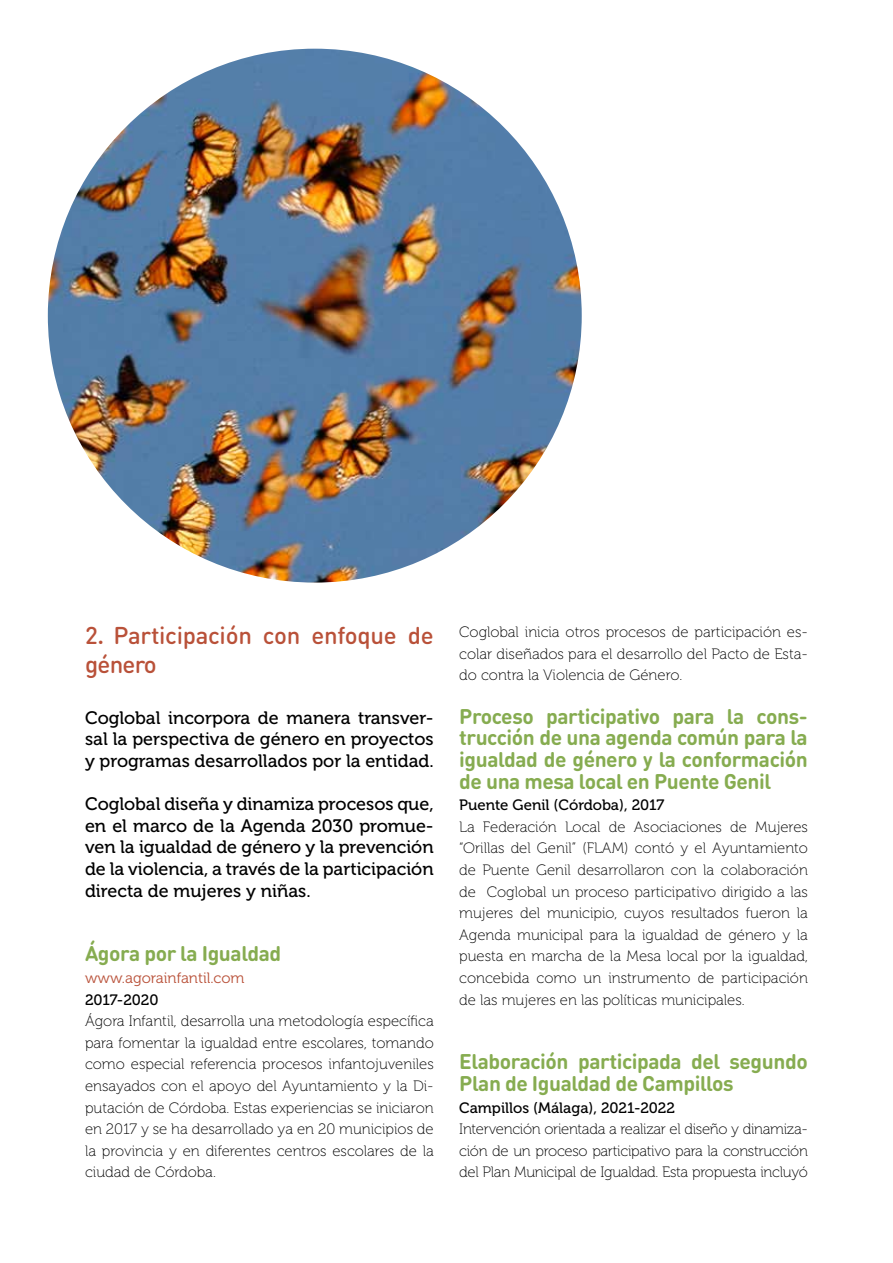
<style>
.page{position:relative;width:893px;height:1263px;background:#fff}
.page>*{position:absolute;margin:0;border:0;box-sizing:border-box;transform-origin:0 0}
.t1{font:500 24px/28.8px "DIN Round Pro";letter-spacing:-.01em;color:#b95139}
.t2{font:700 21px/21.6px "DIN Round Pro";letter-spacing:-.02em;color:#86ac50;text-align:justify}
.t3{font:18px/21.6px "Museo 500";color:#000;text-align:justify}
.t4{font:15px/21.6px "Museo 100";color:#000;text-align:justify}
.t5{font:15px "Museo 500";color:#000}
.t6{font:15px "Museo 300";color:#b95139}
</style>
<div class="page">
<img style="left:48px;top:49px;width:534px;height:534px;border-radius:267px">
<h1 class="t1" style="left:85px;top:620px;width:350px">2. Participación con enfoque de género</h1>
<p class="t3" style="left:85px;top:707px;width:350px">Coglobal incorpora de manera transver&shy;sal la perspectiva de género en proyectos y programas desarrollados por la entidad.</p>
<p class="t3" style="left:85px;top:793px;width:350px">Coglobal diseña y dinamiza procesos que, en el marco de la Agenda 2030 promue&shy;ven la igualdad de género y la prevención de la violencia, a través de la participación directa de mujeres y niñas.</p>
<h2 class="t2" style="left:85px;top:942px;width:198px">Ágora por la Igualdad</h2>
<p class="t6" style="left:85px;top:970px;width:161px">www.agorainfantil.com</p>
<p class="t5" style="left:85px;top:991px;width:75px">2017-2020</p>
<p class="t4" style="left:85px;top:1010px;width:350px">Ágora Infantil, desarrolla una metodología específica para fomentar la igualdad entre escolares, tomando como especial referencia procesos infantojuveniles ensayados con el apoyo del Ayuntamiento y la Di&shy;putación de Córdoba. Estas experiencias se iniciaron en 2017 y se ha desarrollado ya en 20 municipios de la provincia y en diferentes centros escolares de la ciudad de Córdoba.</p>
<p class="t4" style="left:459px;top:622px;width:350px">Coglobal inicia otros procesos de participación es&shy;colar diseñados para el desarrollo del Pacto de Esta&shy;do contra la Violencia de Género.</p>
<h2 class="t2" style="left:459px;top:704px;width:350px">Proceso participativo para la cons&shy;trucción de una agenda común para la igualdad de género y la conformación de una mesa local en Puente Genil</h2>
<p class="t5" style="left:459px;top:797px;width:207px">Puente Genil (Córdoba), 2017</p>
<p class="t4" style="left:459px;top:816px;width:350px">La Federación Local de Asociaciones de Mujeres “Orillas del Genil” (FLAM) contó y el Ayuntamiento de Puente Genil desarrollaron con la colaboración de Coglobal un proceso participativo dirigido a las mujeres del municipio, cuyos resultados fueron la Agenda municipal para la igualdad de género y la puesta en marcha de la Mesa local por la igualdad, concebida como un instrumento de participación de las mujeres en las políticas municipales.</p>
<h2 class="t2" style="left:459px;top:1050px;width:350px">Elaboración participada del segundo<br>Plan de Igualdad de Campillos</h2>
<p class="t5" style="left:459px;top:1099px;width:217px">Campillos (Málaga), 2021-2022</p>
<p class="t4" style="left:459px;top:1118px;width:350px">Intervención orientada a realizar el diseño y dinamiza&shy;ción de un proceso participativo para la construcción del Plan Municipal de Igualdad. Esta propuesta incluyó</p>
</div>
